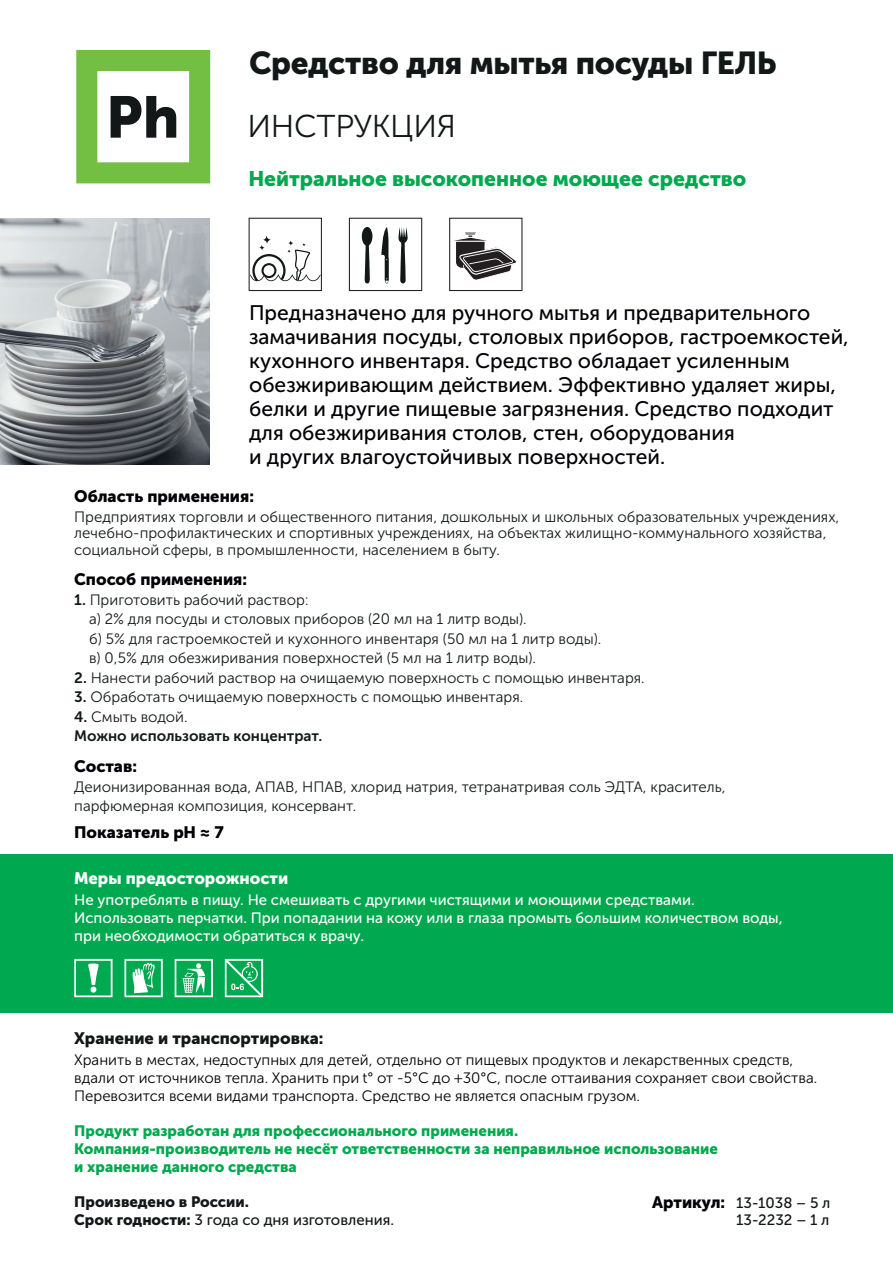
<style>
.page{position:relative;width:893px;height:1263px;background:#fff}
.page>*{position:absolute;margin:0;border:0;box-sizing:border-box;transform-origin:0 0}
.t1{font:31.5px "Museo Sans Cyrl 900";letter-spacing:-.01em;color:#121718}
.t2{font:31.5px "Museo Sans Cyrl 300";letter-spacing:-.01em;color:#121718}
.t3{font:21px/24px "Museo Sans Cyrl 500";color:#010106}
.t4{font:21px "Museo Sans Cyrl 900";color:#00a94f}
.t5{font:16.5px "Museo Sans Cyrl 900";color:#010106}
.t6{font:16.5px "Museo Sans Cyrl 900";color:#121718}
.t7{font:16.5px "Museo Sans Cyrl 900";color:#fff}
.t8{font:15px/19.5px "Museo Sans Cyrl 300";color:#121718}
.t9{font:15px/18px "Museo Sans Cyrl 300";color:#010106}
.t10{font:15px/18px "Museo Sans Cyrl 500";color:#fff}
.t11{font:15px/18px "Museo Sans Cyrl 900";color:#00a94f}
.t12{font:15px/17.4px "Museo Sans Cyrl 500";color:#121718;text-align:right}
.t13{font:15px "Museo Sans Cyrl 700";color:#121718}
.t14{font:15px "Museo Sans Cyrl 900";color:#121718}
.s1{font-family:"Museo Sans Cyrl 700"}
.s2{font-family:"Museo Sans Cyrl 900"}
.s3{font-family:"Museo Sans Cyrl 900";font-size:16.5px;color:#010106}
</style>
<div class="page">
<div style="left:0;top:854px;width:893px;height:159px;background:#00a94f"></div>
<svg style="left:76px;top:50px;width:134px;height:133px"></svg>
<div style="left:249px;top:218px;width:73px;height:73px;border:1px solid #231f20"></div>
<div style="left:349px;top:218px;width:73px;height:73px;border:1px solid #231f20"></div>
<div style="left:449px;top:218px;width:73px;height:73px;border:1px solid #231f20"></div>
<img style="left:0;top:218px;width:210px;height:246px">
<svg style="left:381px;top:227px;width:8px;height:56px"></svg>
<svg style="left:398px;top:227px;width:10px;height:57px"></svg>
<svg style="left:362px;top:227px;width:11px;height:56px"></svg>
<svg style="left:263px;top:235px;width:8px;height:9px"></svg>
<svg style="left:250px;top:240px;width:71px;height:41px"></svg>
<svg style="left:454px;top:232px;width:62px;height:48px"></svg>
<svg style="left:124px;top:959px;width:39px;height:38px"></svg>
<svg style="left:74px;top:959px;width:39px;height:38px"></svg>
<svg style="left:225px;top:959px;width:38px;height:38px"></svg>
<svg style="left:175px;top:959px;width:38px;height:38px"></svg>
<h1 class="t1" style="left:249px;top:45px;width:529px">Средство для мытья посуды ГЕЛЬ</h1>
<h1 class="t2" style="left:248px;top:109px;width:210px">ИНСТРУКЦИЯ</h1>
<h2 class="t4" style="left:248px;top:167px;width:499px">Нейтральное высокопенное моющее средство</h2>
<p class="t3" style="left:249px;top:301px;width:601px">Предназначено для ручного мытья и предварительного замачивания посуды, столовых приборов, гастроемкостей, кухонного инвентаря. Средство обладает усиленным обезжиривающим действием. Эффективно удаляет жиры, белки и другие пищевые загрязнения. Средство подходит для обезжиривания столов, стен, оборудования<br>и других влагоустойчивых поверхностей.</p>
<p class="t5" style="left:74px;top:487px;width:181px">Область применения:</p>
<p class="t8" style="left:74px;top:508px;width:767px;line-height:16.5px">Предприятиях торговли и общественного питания, дошкольных и школьных образовательных учреждениях, лечебно-профилактических и спортивных учреждениях, на объектах жилищно-коммунального хозяйства, социальной сферы, в промышленности, населением в быту.</p>
<p class="t5" style="left:74px;top:570px;width:174px">Способ применения:</p>
<p class="t8" style="left:89px;top:590px;width:514px;text-indent:-15px"><span class="s1">1.</span> Приготовить рабочий раствор:<br>а) 2% для посуды и столовых приборов (20 мл на 1 литр воды).<br>б) 5% для гастроемкостей и кухонного инвентаря (50 мл на 1 литр воды). в) 0,5% для обезжиривания поверхностей (5 мл на 1 литр воды).</p>
<p class="t8" style="left:74px;top:668px;width:572px"><span class="s1">2.</span> Нанести рабочий раствор на очищаемую поверхность с помощью инвентаря.</p>
<p class="t8" style="left:74px;top:687px;width:450px"><span class="s1">3.</span> Обработать очищаемую поверхность с помощью инвентаря.</p>
<p class="t8" style="left:74px;top:707px;width:115px"><span class="s1">4.</span> Смыть водой.</p>
<p class="t13" style="left:74px;top:728px;width:250px">Можно использовать концентрат.</p>
<p class="t5" style="left:74px;top:757px;width:64px">Состав:</p>
<p class="t8" style="left:74px;top:777px;width:653px">Деионизированная вода, АПАВ, НПАВ, хлорид натрия, тетранатривая соль ЭДТА, краситель, парфюмерная композиция, консервант.</p>
<p class="t5" style="left:74px;top:823px;width:151px">Показатель pH ≈ 7</p>
<p class="t7" style="left:74px;top:869px;width:215px">Меры предосторожности</p>
<p class="t10" style="left:74px;top:891px;width:710px">Не употреблять в пищу. Не смешивать с другими чистящими и моющими средствами.<br>Использовать перчатки. При попадании на кожу или в глаза промыть большим количеством воды, при необходимости обратиться к врачу.</p>
<p class="t6" style="left:74px;top:1029px;width:251px">Хранение и транспортировка:</p>
<p class="t9" style="left:74px;top:1051px;width:744px">Хранить в местах, недоступных для детей, отдельно от пищевых продуктов и лекарственных средств, вдали от источников тепла. Хранить при t° от -5°С до +30°С, после оттаивания сохраняет свои свойства.<br>Перевозится всеми видами транспорта. Средство не является опасным грузом.</p>
<p class="t11" style="left:74px;top:1121px;width:645px">Продукт разработан для профессионального применения.<br>Компания-производитель не несёт ответственности за неправильное использование и хранение данного средства</p>
<p class="t14" style="left:74px;top:1193px;width:176px">Произведено в России.</p>
<p class="t12" style="left:74px;top:1211px;width:321px"><span class="s2">Срок годности:</span> 3 года со дня изготовления.</p>
<p class="t12" style="left:652px;top:1194px;width:180px"><span class="s3">Артикул:</span> 13-1038 – 5 л<br>13-2232 – 1 л</p>
</div>
